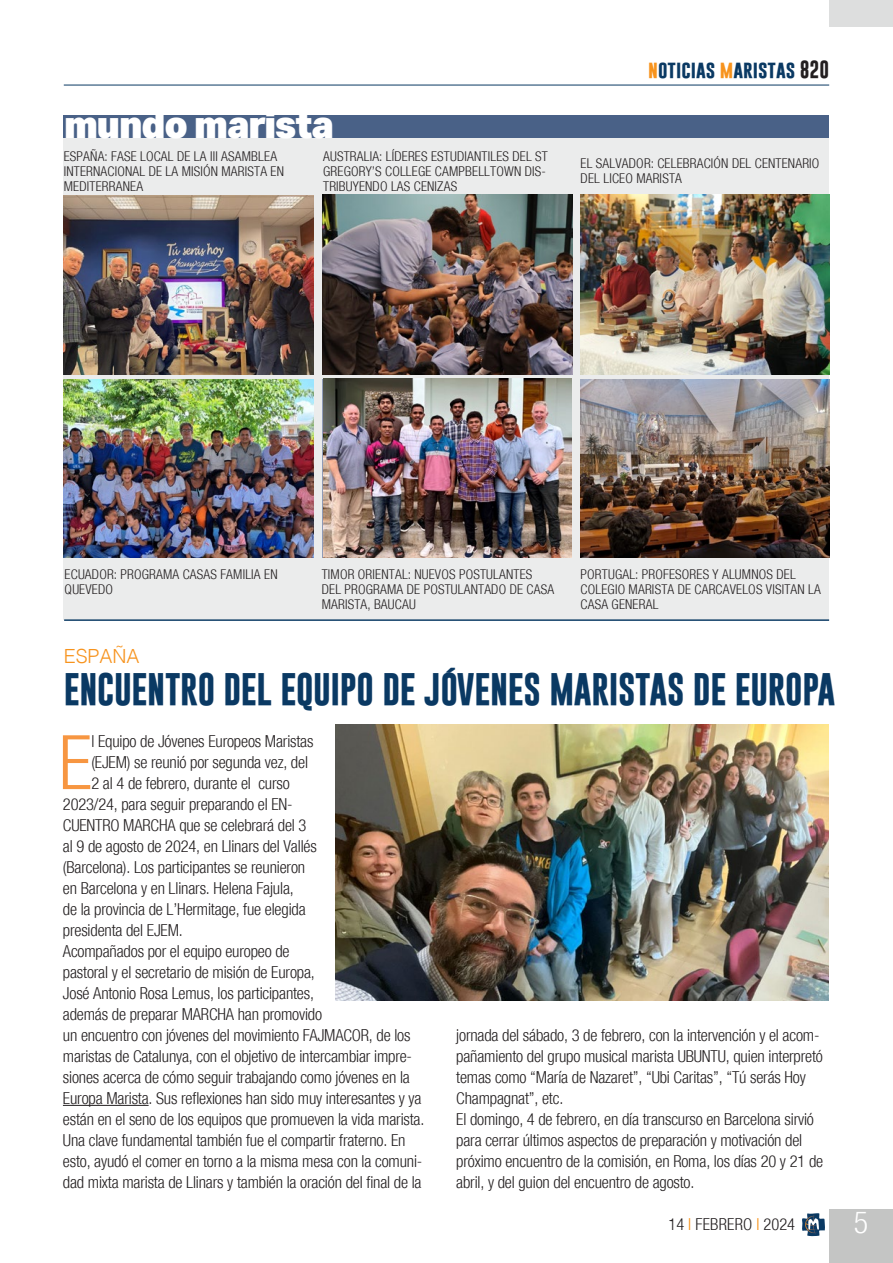
<style>
.page{position:relative;width:893px;height:1263px;background:#fff}
.page>*{position:absolute;margin:0;border:0;box-sizing:border-box;transform-origin:0 0}
.Testo_normal{font:300 condensed 75.3px "Helvetica Neue";color:#f79641}
.Titolo{font:900 37.5px "Aktiv Grotesk";letter-spacing:-.03em;color:#fff}
.Titolo-2{font:700 33px "Gobold";letter-spacing:-.01em;color:#0a3963}
.t1{font:300 condensed 30px "Helvetica Neue";color:#fff}
.Titolo-3{font:300 19.5px "Helvetica";color:#f7931d}
.t2{font:700 18px "Gobold";color:#0a3963}
.Testo_normal-2{font:300 condensed 16.5px/21px "Helvetica Neue";letter-spacing:-.01em;color:#231f20}
.Testo_normal-3{font:300 condensed 16.5px "Helvetica Neue";letter-spacing:.015em;color:#231f20}
.DidacaliaFotos{font:300 condensed 13.5px/15px "Helvetica Neue";letter-spacing:.015em;color:#231f20}
.s1{color:#f7931d}
.s2{color:#231f20}
</style>
<div class="page">
<div style="left:829px;top:1209px;width:64px;height:54px;background:#c4c5c4"></div>
<hr style="left:64px;top:85px;width:765px;height:1px;background:#0a3963">
<svg style="left:802px;top:1213px;width:23px;height:23px"></svg>
<div style="left:829px;top:0;width:64px;height:27px;background:#dddede"></div>
<div style="left:64px;top:127px;width:765px;height:492px;background:#ebecec"></div>
<img style="left:64px;top:195px;width:250px;height:179px">
<img style="left:323px;top:195px;width:249px;height:180px">
<img style="left:323px;top:379px;width:248px;height:179px">
<img style="left:64px;top:379px;width:249px;height:178px">
<img style="left:580px;top:195px;width:249px;height:180px">
<hr style="left:64px;top:619px;width:765px;height:2px;background:#0a3963">
<div style="left:64px;top:115px;width:765px;height:23px;background:#496187"></div>
<img style="left:580px;top:379px;width:249px;height:179px">
<hr style="left:63px;top:1105px;width:86px;height:1px;background:#231f20">
<img style="left:335px;top:725px;width:493px;height:275px">
<p class="Titolo" style="left:64px;top:100px;width:271px">mundo marista</p>
<p class="DidacaliaFotos" style="left:64px;top:148px;width:222px">ESPAÑA: FASE LOCAL DE LA III ASAMBLEA<br>INTERNACIONAL DE LA MISIÓN MARISTA EN<br>MEDITERRANEA</p>
<p class="DidacaliaFotos" style="left:323px;top:149px;width:226px">AUSTRALIA: LÍDERES ESTUDIANTILES DEL ST<br>GREGORY’S COLLEGE CAMPBELLTOWN DIS-<br>TRIBUYENDO LAS CENIZAS</p>
<p class="t2" style="left:648px;top:57px;width:182px"><span class="s1">n</span>oticias <span class="s1">m</span>aristas <span class="s2">820</span></p>
<p class="DidacaliaFotos" style="left:581px;top:155px;width:240px">EL SALVADOR: CELEBRACIÓN DEL CENTENARIO<br>DEL LICEO MARISTA</p>
<p class="DidacaliaFotos" style="left:65px;top:567px;width:214px">ECUADOR: PROGRAMA CASAS FAMILIA EN<br>QUEVEDO</p>
<p class="DidacaliaFotos" style="left:322px;top:566px;width:234px">TIMOR ORIENTAL: NUEVOS POSTULANTES<br>DEL PROGRAMA DE POSTULANTADO DE CASA<br>MARISTA, BAUCAU</p>
<p class="DidacaliaFotos" style="left:581px;top:567px;width:242px">PORTUGAL: PROFESORES Y ALUMNOS DEL<br>COLEGIO MARISTA DE CARCAVELOS VISITAN LA<br>CASA GENERAL</p>
<p class="Titolo-3" style="left:64px;top:639px;width:77px">ESPAÑA</p>
<p class="Titolo-2" style="left:64px;top:668px;width:773px">ENCUENTRO DEL EQUIPO DE JÓVENES MARISTAS DE EUROPA</p>
<p class="Testo_normal" style="left:59px;top:719px;width:35px">E</p>
<p class="Testo_normal-2" style="left:91px;top:731px;width:224px">l Equipo de Jóvenes Europeos Maristas</p>
<p class="Testo_normal-2" style="left:91px;top:752px;width:218px">(EJEM) se reunió por segunda vez, del</p>
<p class="Testo_normal-2" style="left:91px;top:773px;width:200px">2 al 4 de febrero, durante el curso</p>
<p class="Testo_normal-2" style="left:63px;top:794px;width:231px">2023/24, para seguir preparando el EN-</p>
<p class="Testo_normal-2" style="left:63px;top:815px;width:245px">CUENTRO MARCHA que se celebrará del 3</p>
<p class="Testo_normal-2" style="left:63px;top:836px;width:255px">al 9 de agosto de 2024, en Llinars del Vallés</p>
<p class="Testo_normal-2" style="left:63px;top:857px;width:244px">(Barcelona). Los participantes se reunieron</p>
<p class="Testo_normal-2" style="left:63px;top:878px;width:232px">en Barcelona y en Llinars. Helena Fajula,</p>
<p class="Testo_normal-2" style="left:63px;top:899px;width:244px">de la provincia de L’Hermitage, fue elegida</p>
<p class="Testo_normal-2" style="left:63px;top:920px;width:121px">presidenta del EJEM.</p>
<p class="Testo_normal-2" style="left:63px;top:941px;width:363px">Acompañados por el equipo europeo de<br>pastoral y el secretario de misión de Europa,<br>José Antonio Rosa Lemus, los participantes,<br>además de preparar MARCHA han promovido<br>un encuentro con jóvenes del movimiento FAJMACOR, de los maristas de Catalunya, con el objetivo de intercambiar impre&shy;siones acerca de cómo seguir trabajando como jóvenes en la Europa Marista. Sus reflexiones han sido muy interesantes y ya están en el seno de los equipos que promueven la vida marista.</p>
<p class="Testo_normal-2" style="left:63px;top:1130px;width:361px">Una clave fundamental también fue el compartir fraterno. En esto, ayudó el comer en torno a la misma mesa con la comuni&shy;dad mixta marista de Llinars y también la oración del final de la</p>
<p class="Testo_normal-2" style="left:456px;top:1025px;width:368px">jornada del sábado, 3 de febrero, con la intervención y el acom&shy;pañamiento del grupo musical marista UBUNTU, quien interpretó temas como “María de Nazaret”, “Ubi Caritas”, “Tú serás Hoy Champagnat”, etc.</p>
<p class="Testo_normal-2" style="left:456px;top:1109px;width:368px">El domingo, 4 de febrero, en día transcurso en Barcelona sirvió para cerrar últimos aspectos de preparación y motivación del próximo encuentro de la comisión, en Roma, los días 20 y 21 de abril, y del guion del encuentro de agosto.</p>
<p class="Testo_normal-3" style="left:668px;top:1215px;width:128px">14 <span class="s1">I</span> FEBRERO <span class="s1">I</span> 2024</p>
<h3 class="t1" style="left:854px;top:1205px;width:16px">5</h3>
</div>
